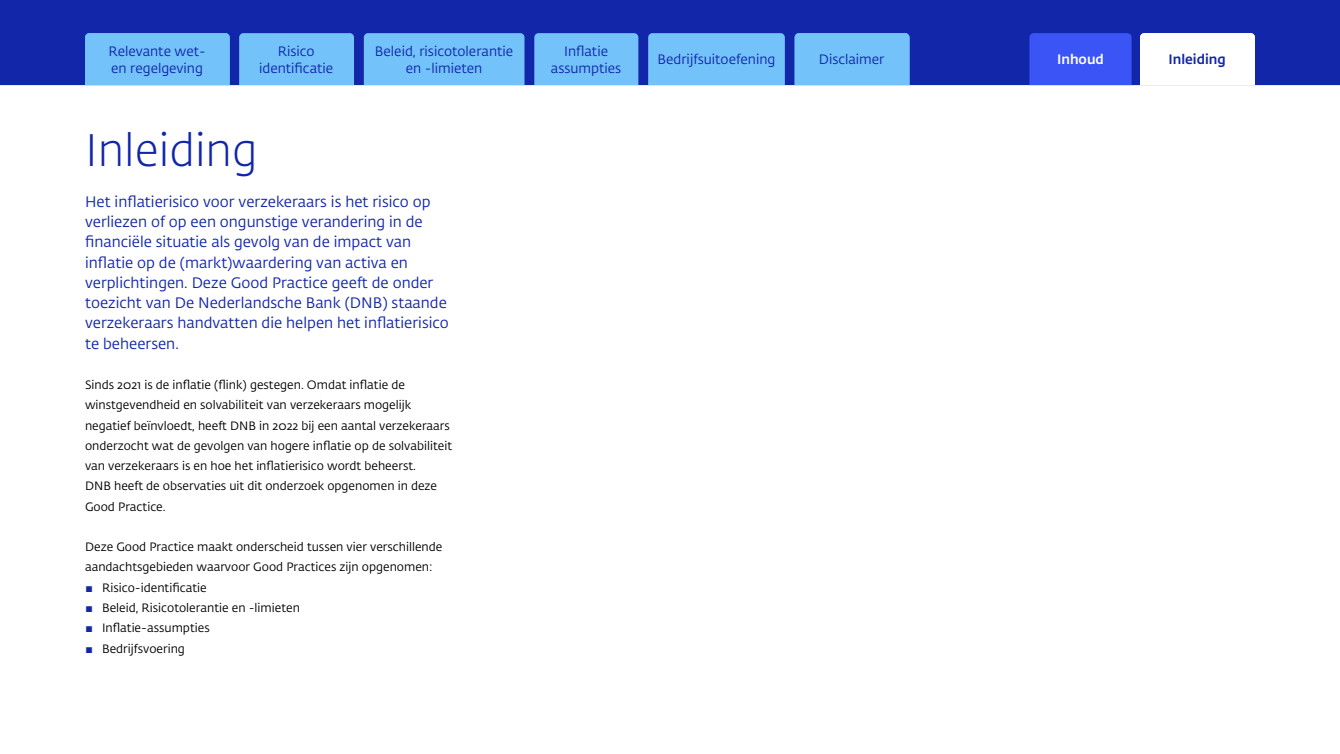
<style>
.page{position:relative;width:1340px;height:754px;background:#fff}
.page>*{position:absolute;margin:0;border:0;box-sizing:border-box;transform-origin:0 0}
.H2_Hoofdstuktitel{font:300 45px "DNB Fedra";color:#1226aa}
.P_Intro{font:15px/20.2px "DNB Fedra";color:#1226aa}
.t1{font:13.5px/16.5px "DNB Fedra";color:#1226aa;text-align:center}
.Tabs_Blauw{font:500 13.5px "DNB Fedra";color:#1226aa}
.t2{font:500 13.5px "DNB Fedra";color:#fff}
.P_Broodtekst{font:12px/20.2px "DNB Fedra";color:#000}
.s1{font-size:10.5px;color:#1226aa}
</style>
<div class="page">
<div style="left:0;top:0;width:1339px;height:85px;background:#1226aa"></div>
<div style="left:1029px;top:33px;width:102px;height:52px;background:#3b54f5"></div>
<div style="left:239px;top:33px;width:115px;height:52px;background:#73c2fa"></div>
<div style="left:364px;top:33px;width:160px;height:52px;background:#73c2fa"></div>
<div style="left:534px;top:33px;width:104px;height:52px;background:#73c2fa"></div>
<div style="left:648px;top:33px;width:136px;height:52px;background:#73c2fa"></div>
<div style="left:85px;top:33px;width:145px;height:52px;background:#73c2fa"></div>
<div style="left:794px;top:33px;width:115px;height:52px;background:#73c2fa"></div>
<svg style="left:1140px;top:33px;width:114px;height:52px"></svg>
<p class="t1" style="left:259px;top:43px;width:76px">Risico identificatie</p>
<p class="t1" style="left:375px;top:43px;width:140px">Beleid, risicotolerantie en -limieten</p>
<p class="t1" style="left:551px;top:43px;width:72px">Inflatie assumpties</p>
<p class="t1" style="left:657px;top:52px;width:119px">Bedrijfsuitoefening</p>
<p class="t1" style="left:108px;top:43px;width:99px;text-align:left">Relevante wet&shy;en -regelgeving</p>
<p class="t1" style="left:818px;top:52px;width:67px">Disclaimer</p>
<p class="Tabs_Blauw" style="left:1168px;top:51px;width:59px">Inleiding</p>
<p class="t2" style="left:1057px;top:51px;width:48px">Inhoud</p>
<h2 class="H2_Hoofdstuktitel" style="left:85px;top:123px;width:174px">Inleiding</h2>
<p class="P_Intro" style="left:85px;top:191px;width:365px">Het inflatierisico voor verzekeraars is het risico op verliezen of op een ongunstige verandering in de financiële situatie als gevolg van de impact van inflatie op de (markt)waardering van activa en verplichtingen. Deze Good Practice geeft de onder toezicht van De Nederlandsche Bank (DNB) staande verzekeraars handvatten die helpen het inflatierisico te beheersen.</p>
<p class="P_Broodtekst" style="left:85px;top:375px;width:368px">Sinds 2021 is de inflatie (flink) gestegen. Omdat inflatie de winstgevendheid en solvabiliteit van verzekeraars mogelijk negatief beïnvloedt, heeft DNB in 2022 bij een aantal verzekeraars onderzocht wat de gevolgen van hogere inflatie op de solvabiliteit van verzekeraars is en hoe het inflatierisico wordt beheerst.<br>DNB heeft de observaties uit dit onderzoek opgenomen in deze Good Practice.</p>
<p class="P_Broodtekst" style="left:85px;top:537px;width:359px">Deze Good Practice maakt onderscheid tussen vier verschillende aandachtsgebieden waarvoor Good Practices zijn opgenomen:</p>
<p class="P_Broodtekst" style="left:85px;top:577px;width:123px"><span class="s1">▪</span> Risico-identificatie</p>
<p class="P_Broodtekst" style="left:85px;top:597px;width:216px"><span class="s1">▪</span> Beleid, Risicotolerantie en -limieten</p>
<p class="P_Broodtekst" style="left:85px;top:618px;width:126px"><span class="s1">▪</span> Inflatie-assumpties</p>
<p class="P_Broodtekst" style="left:85px;top:638px;width:101px"><span class="s1">▪</span> Bedrijfsvoering</p>
</div>
